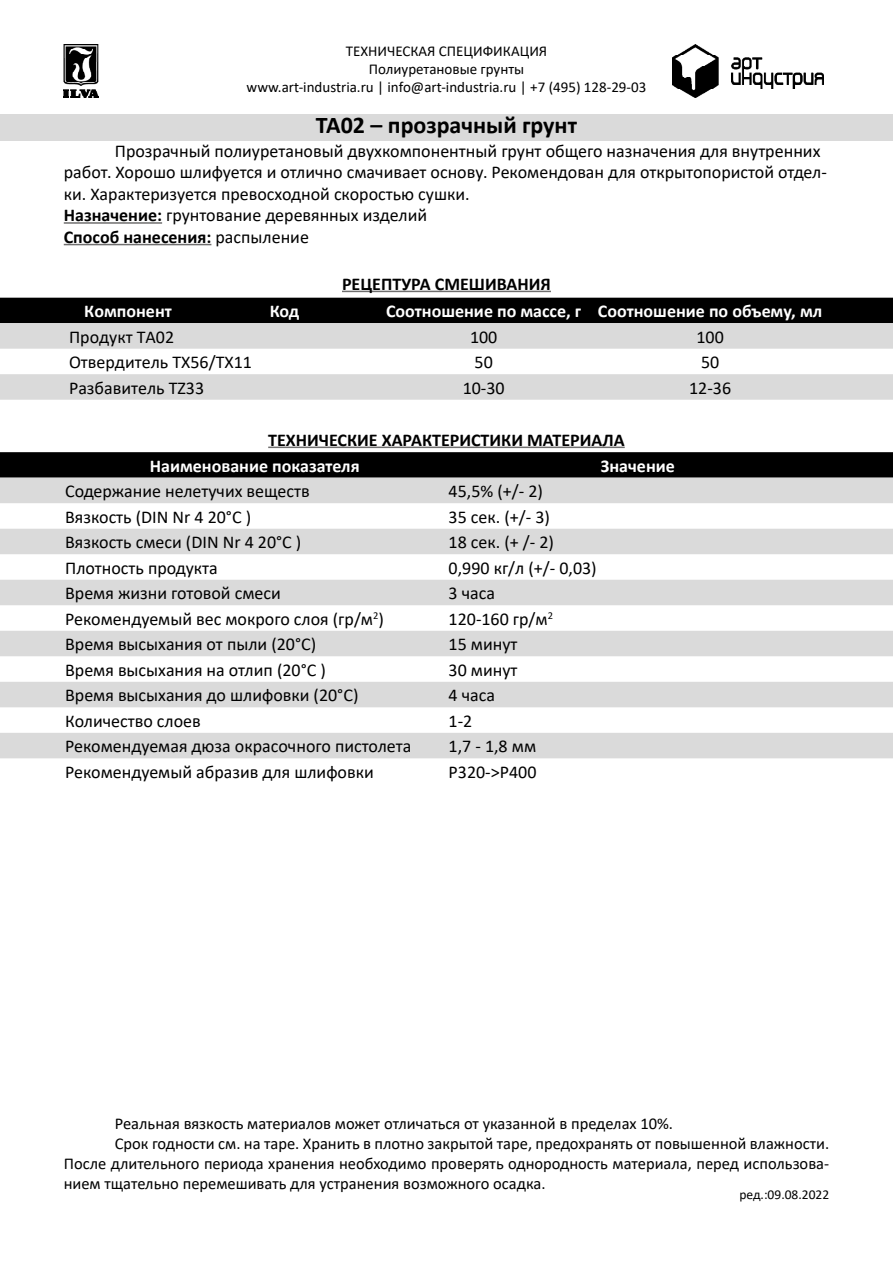
<style>
.page{position:relative;width:893px;height:1263px;background:#fff}
.page>*{position:absolute;margin:0;border:0;box-sizing:border-box;transform-origin:0 0}
.t1{font:700 24px "Calibri";color:#000}
.t2{font:18px/21.6px "Calibri";color:#000}
.t3{font:700 18px "Calibri";color:#fff}
.t4{font:700 18px "Calibri";color:#000}
.t5{font:16.5px "Calibri";color:#000}
.t6{font:15px/18px "Calibri";color:#000;text-align:center}
.t7{font:13.5px "Calibri";color:#000}
.s1{font-weight:700}
</style>
<div class="page">
<img style="left:672px;top:45px;width:151px;height:52px">
<div style="left:0;top:115px;width:893px;height:26px;background:#dadada"></div>
<img style="left:64px;top:45px;width:34px;height:53px">
<hr style="left:64px;top:222px;width:98px;height:2px;background:#706f6f">
<hr style="left:64px;top:244px;width:147px;height:1px;background:#706f6f">
<svg style="left:0;top:452px;width:893px;height:26px;background:#060606"></svg>
<svg style="left:0;top:478px;width:893px;height:280px;fill:#dadada"></svg>
<div style="left:0;top:298px;width:893px;height:25px;background:#000"></div>
<svg style="left:0;top:323px;width:893px;height:77px;fill:#dadada"></svg>
<hr style="left:342px;top:291px;width:209px;height:1px;background:#706f6f">
<hr style="left:268px;top:447px;width:357px;height:1px;background:#706f6f">
<p class="t6" style="left:247px;top:42px;width:401px">ТЕХНИЧЕСКАЯ СПЕЦИФИКАЦИЯ<br>Полиуретановые грунты<br>www.art-industria.ru | info@art-industria.ru | +7 (495) 128-29-03</p>
<h1 class="t1" style="left:316px;top:108px;width:263px">ТА02 – прозрачный грунт</h1>
<p class="t2" style="left:64px;top:139px;width:765px;text-indent:51px">Прозрачный полиуретановый двухкомпонентный грунт общего назначения для внутренних работ. Хорошо шлифуется и отлично смачивает основу. Рекомендован для открытопористой отдел&shy;ки. Характеризуется превосходной скоростью сушки.<br><span class="s1">Назначение:</span> грунтование деревянных изделий<br><span class="s1">Способ нанесения:</span> распыление</p>
<p class="t3" style="left:84px;top:298px;width:89px">Компонент</p>
<p class="t2" style="left:69px;top:323px;width:185px;line-height:25.5px">Продукт TA02<br>Отвердитель TX56/TX11<br>Разбавитель TZ33</p>
<p class="t4" style="left:342px;top:271px;width:210px">РЕЦЕПТУРА СМЕШИВАНИЯ</p>
<p class="t3" style="left:270px;top:298px;width:31px">Код</p>
<p class="t3" style="left:386px;top:298px;width:438px">Соотношение по массе, г Соотношение по объему, мл</p>
<p class="t2" style="left:470px;top:325px;width:29px">100</p>
<p class="t2" style="left:696px;top:325px;width:29px">100</p>
<p class="t2" style="left:475px;top:351px;width:20px">50</p>
<p class="t2" style="left:701px;top:351px;width:20px">50</p>
<p class="t2" style="left:463px;top:376px;width:44px">10-30</p>
<p class="t2" style="left:689px;top:376px;width:44px">12-36</p>
<p class="t4" style="left:268px;top:427px;width:358px">ТЕХНИЧЕСКИЕ ХАРАКТЕРИСТИКИ МАТЕРИАЛА</p>
<p class="t3" style="left:150px;top:453px;width:211px">Наименование показателя</p>
<p class="t3" style="left:601px;top:453px;width:76px">Значение</p>
<p class="t2" style="left:65px;top:480px;width:246px">Содержание нелетучих веществ</p>
<p class="t2" style="left:449px;top:480px;width:96px">45,5% (+/- 2)</p>
<p class="t2" style="left:65px;top:505px;width:188px">Вязкость (DIN Nr 4 20°C )</p>
<p class="t2" style="left:449px;top:505px;width:103px">35 сек. (+/- 3)</p>
<p class="t2" style="left:65px;top:531px;width:238px">Вязкость смеси (DIN Nr 4 20°C )</p>
<p class="t2" style="left:449px;top:531px;width:107px">18 сек. (+ /- 2)</p>
<p class="t2" style="left:65px;top:556px;width:154px">Плотность продукта</p>
<p class="t2" style="left:449px;top:556px;width:150px">0,990 кг/л (+/- 0,03)</p>
<p class="t2" style="left:65px;top:582px;width:217px">Время жизни готовой смеси</p>
<p class="t2" style="left:449px;top:582px;width:48px">3 часа</p>
<p class="t2" style="left:65px;top:607px;width:320px">Рекомендуемый вес мокрого слоя (гр/м<sup>2</sup>)</p>
<p class="t2" style="left:449px;top:607px;width:106px">120-160 гр/м<sup>2</sup></p>
<p class="t2" style="left:65px;top:633px;width:253px">Время высыхания от пыли (20°C)</p>
<p class="t2" style="left:449px;top:633px;width:70px">15 минут</p>
<p class="t2" style="left:65px;top:658px;width:262px">Время высыхания на отлип (20°C )</p>
<p class="t2" style="left:449px;top:658px;width:70px">30 минут</p>
<p class="t2" style="left:65px;top:684px;width:295px">Время высыхания до шлифовки (20°C)</p>
<p class="t2" style="left:449px;top:684px;width:48px">4 часа</p>
<p class="t2" style="left:65px;top:709px;width:137px">Количество слоев</p>
<p class="t2" style="left:449px;top:709px;width:25px">1-2</p>
<p class="t2" style="left:65px;top:735px;width:348px">Рекомендуемая дюза окрасочного пистолета</p>
<p class="t2" style="left:449px;top:735px;width:89px">1,7 - 1,8 мм</p>
<p class="t2" style="left:65px;top:761px;width:310px">Рекомендуемый абразив для шлифовки</p>
<p class="t2" style="left:449px;top:761px;width:89px">P320-&gt;P400</p>
<p class="t5" style="left:115px;top:1112px;width:560px">Реальная вязкость материалов может отличаться от указанной в пределах 10%.</p>
<p class="t5" style="left:115px;top:1132px;width:716px">Срок годности см. на таре. Хранить в плотно закрытой таре, предохранять от повышенной влажности.</p>
<p class="t5" style="left:64px;top:1152px;width:767px">После длительного периода хранения необходимо проверять однородность материала, перед использова-</p>
<p class="t5" style="left:64px;top:1171px;width:483px">нием тщательно перемешивать для устранения возможного осадка.</p>
<p class="t7" style="left:739px;top:1185px;width:91px">ред.:09.08.2022</p>
</div>
